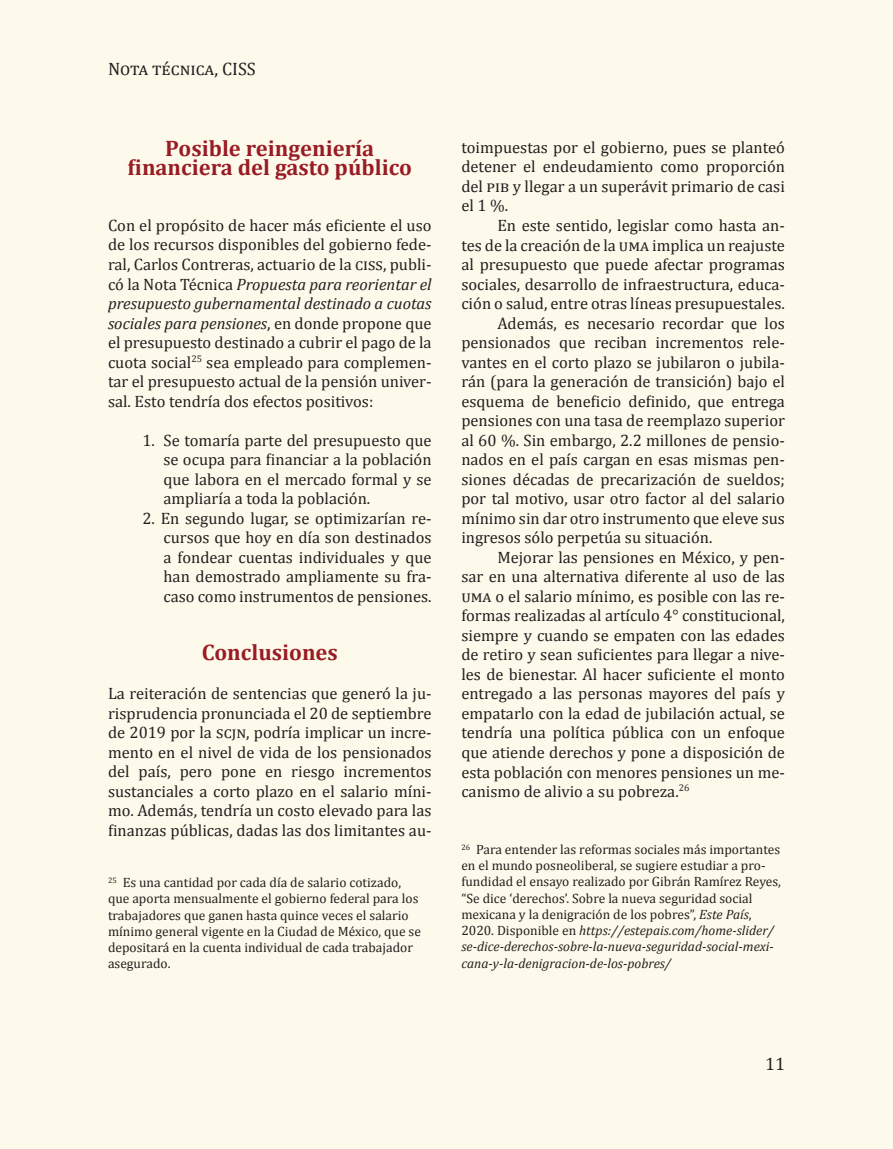
<style>
.page{position:relative;width:893px;height:1149px;background:#fff}
.page>*{position:absolute;margin:0;border:0;box-sizing:border-box;transform-origin:0 0}
.t1{font:700 22.5px/19.5px "Cambria";color:#991b23;text-align:center}
.t2{font:18px "Cambria";color:#231f20}
.t3{font:16.5px/19.5px "Cambria";color:#231f20;text-align:justify}
.t4{font:13.5px/16.2px "Cambria";color:#231f20}
.s1{font-style:italic}
</style>
<div class="page">
<div style="left:0;top:0;width:893px;height:1148px;background:#fefaeb"></div>
<p class="t2" style="left:108px;top:58px;width:149px">Nota técnica, CISS</p>
<h1 class="t1" style="left:128px;top:137px;width:286px">Posible reingeniería financiera del gasto público</h1>
<p class="t3" style="left:108px;top:215px;width:325px">Con el propósito de hacer más eficiente el uso de los recursos disponibles del gobierno fede&shy;ral, Carlos Contreras, actuario de la ciss, publi&shy;có la Nota Técnica <span class="s1">Propuesta para reorientar el presupuesto gubernamental destinado a cuotas sociales para pensiones</span>, en donde propone que el presupuesto destinado a cubrir el pago de la cuota social<sup>25</sup> sea empleado para complemen&shy;tar el presupuesto actual de la pensión univer&shy;sal. Esto tendría dos efectos positivos:</p>
<p class="t3" style="left:164px;top:430px;width:270px;text-indent:-21px">1. Se tomaría parte del presupuesto que se ocupa para financiar a la población que labora en el mercado formal y se ampliaría a toda la población.</p>
<p class="t3" style="left:164px;top:508px;width:270px;text-indent:-21px">2. En segundo lugar, se optimizarían re&shy;cursos que hoy en día son destinados a fondear cuentas individuales y que han demostrado ampliamente su fra&shy;caso como instrumentos de pensiones.</p>
<h1 class="t1" style="left:202px;top:642px;width:138px">Conclusiones</h1>
<p class="t3" style="left:108px;top:683px;width:325px">La reiteración de sentencias que generó la ju&shy;risprudencia pronunciada el 20 de septiembre de 2019 por la scjn, podría implicar un incre&shy;mento en el nivel de vida de los pensionados del país, pero pone en riesgo incrementos sustanciales a corto plazo en el salario míni&shy;mo. Además, tendría un costo elevado para las finanzas públicas, dadas las dos limitantes au-</p>
<p class="t4" style="left:108px;top:874px;width:315px"><sup>25</sup> Es una cantidad por cada día de salario cotizado, que aporta mensualmente el gobierno federal para los trabajadores que ganen hasta quince veces el salario mínimo general vigente en la Ciudad de México, que se depositará en la cuenta individual de cada trabajador asegurado.</p>
<p class="t3" style="left:461px;top:137px;width:325px">toimpuestas por el gobierno, pues se planteó detener el endeudamiento como proporción del pib y llegar a un superávit primario de casi el 1 %.</p>
<p class="t3" style="left:497px;top:215px;width:289px">En este sentido, legislar como hasta an-</p>
<p class="t3" style="left:461px;top:235px;width:325px">tes de la creación de la uma implica un reajuste</p>
<p class="t3" style="left:461px;top:254px;width:325px">al presupuesto que puede afectar programas</p>
<p class="t3" style="left:461px;top:274px;width:325px">sociales, desarrollo de infraestructura, educa-</p>
<p class="t3" style="left:461px;top:293px;width:325px">ción o salud, entre otras líneas presupuestales.</p>
<p class="t3" style="left:497px;top:313px;width:289px">Además, es necesario recordar que los</p>
<p class="t3" style="left:461px;top:333px;width:325px">pensionados que reciban incrementos rele-</p>
<p class="t3" style="left:461px;top:352px;width:325px">vantes en el corto plazo se jubilaron o jubila-</p>
<p class="t3" style="left:461px;top:372px;width:325px">rán (para la generación de transición) bajo el</p>
<p class="t3" style="left:461px;top:391px;width:325px">esquema de beneficio definido, que entrega</p>
<p class="t3" style="left:461px;top:411px;width:325px">pensiones con una tasa de reemplazo superior</p>
<p class="t3" style="left:461px;top:430px;width:325px">al 60 %. Sin embargo, 2.2 millones de pensio-</p>
<p class="t3" style="left:461px;top:450px;width:325px">nados en el país cargan en esas mismas pen-</p>
<p class="t3" style="left:461px;top:469px;width:325px">siones décadas de precarización de sueldos;</p>
<p class="t3" style="left:461px;top:489px;width:325px">por tal motivo, usar otro factor al del salario</p>
<p class="t3" style="left:461px;top:508px;width:325px">mínimo sin dar otro instrumento que eleve sus</p>
<p class="t3" style="left:461px;top:528px;width:252px">ingresos sólo perpetúa su situación.</p>
<p class="t3" style="left:497px;top:547px;width:289px">Mejorar las pensiones en México, y pen-</p>
<p class="t3" style="left:461px;top:567px;width:325px">sar en una alternativa diferente al uso de las</p>
<p class="t3" style="left:461px;top:586px;width:325px">uma o el salario mínimo, es posible con las re-</p>
<p class="t3" style="left:461px;top:606px;width:325px">formas realizadas al artículo 4° constitucional,</p>
<p class="t3" style="left:461px;top:625px;width:325px">siempre y cuando se empaten con las edades</p>
<p class="t3" style="left:461px;top:645px;width:325px">de retiro y sean suficientes para llegar a nive-</p>
<p class="t3" style="left:461px;top:664px;width:325px">les de bienestar. Al hacer suficiente el monto</p>
<p class="t3" style="left:461px;top:684px;width:325px">entregado a las personas mayores del país y</p>
<p class="t3" style="left:461px;top:703px;width:325px">empatarlo con la edad de jubilación actual, se</p>
<p class="t3" style="left:461px;top:723px;width:325px">tendría una política pública con un enfoque</p>
<p class="t3" style="left:461px;top:742px;width:325px">que atiende derechos y pone a disposición de</p>
<p class="t3" style="left:461px;top:762px;width:325px">esta población con menores pensiones un me-</p>
<p class="t3" style="left:461px;top:781px;width:229px">canismo de alivio a su pobreza.<sup>26</sup></p>
<p class="t4" style="left:461px;top:841px;width:321px"><sup>26</sup> Para entender las reformas sociales más importantes en el mundo posneoliberal, se sugiere estudiar a pro&shy;fundidad el ensayo realizado por Gibrán Ramírez Reyes, “Se dice ‘derechos’. Sobre la nueva seguridad social mexicana y la denigración de los pobres”, <span class="s1">Este País</span>, 2020. Disponible en <span class="s1">https://estepais.com/home-slider/ se-dice-derechos-sobre-la-nueva-seguridad-social-mexi&shy;cana-y-la-denigracion-de-los-pobres/</span></p>
<p class="t2" style="left:765px;top:1052px;width:21px">11</p>
</div>
